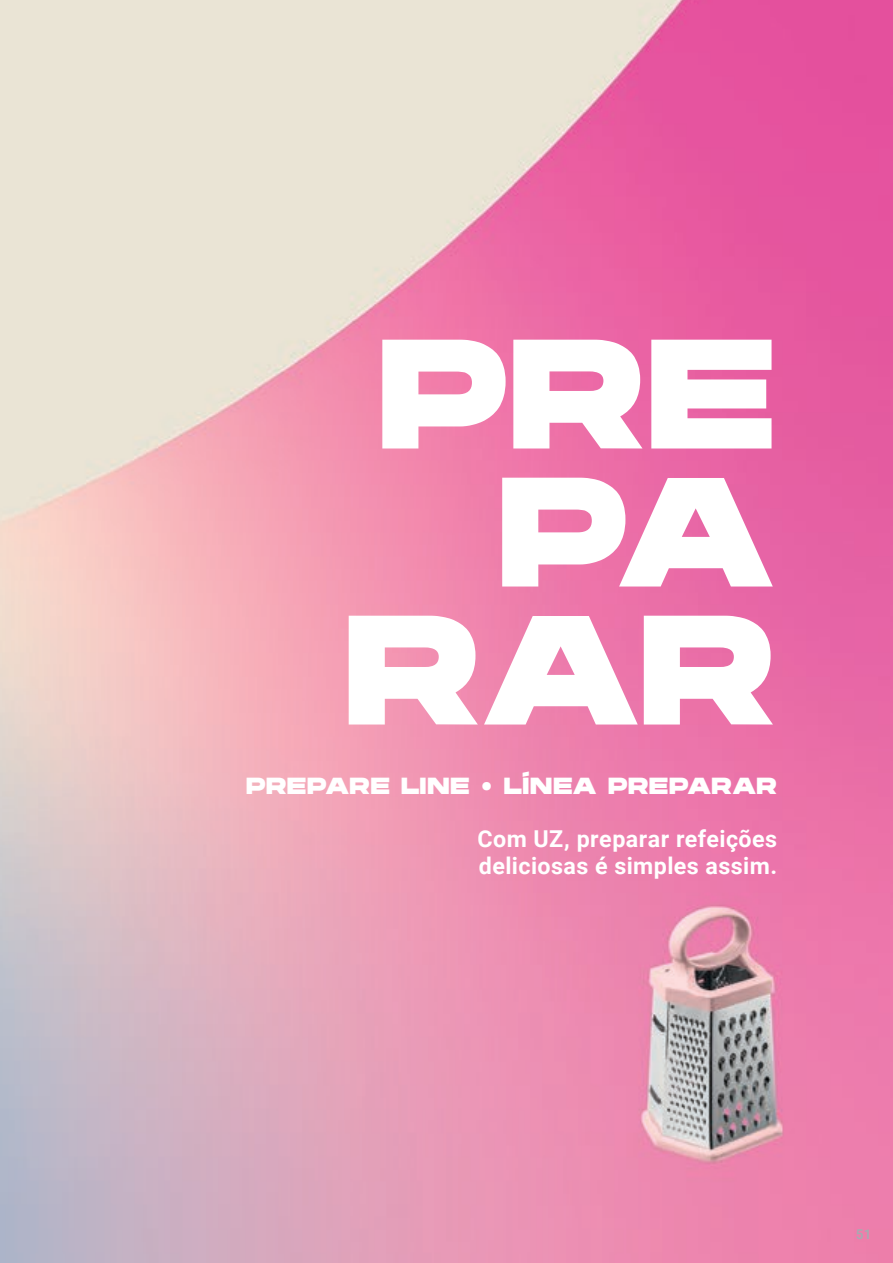
<style>
.page{position:relative;width:893px;height:1263px;background:#fff}
.page>*{position:absolute;margin:0;border:0;box-sizing:border-box;transform-origin:0 0}
.t1{font:700 155.1px/138px "Hanson";letter-spacing:-.015em;color:#fff;text-align:right}
.t2{font:700 23.25px/27.9px "Roboto";letter-spacing:.02em;color:#fff}
.t3{font:700 23.25px "Hanson";letter-spacing:.01em;color:#fff}
.t4{font:500 13.5px "Roboto";color:#a4acb2}
.s1{font-family:"Rooney";font-weight:900}
</style>
<div class="page">
<img style="left:0;top:0;width:893px;height:1263px">
<h1 class="t1" style="left:344px;top:321px;width:434px">PRE<br>PA<br>RAR</h1>
<p class="t3" style="left:246px;top:771px;width:533px">PREPARE LINE <span class="s1">•</span> LÍNEA PREPARAR</p>
<p class="t2" style="left:477px;top:823px;width:301px">Com UZ, preparar refeições deliciosas é simples assim.</p>
<p class="t4" style="left:856px;top:1224px;width:17px">51</p>
</div>
